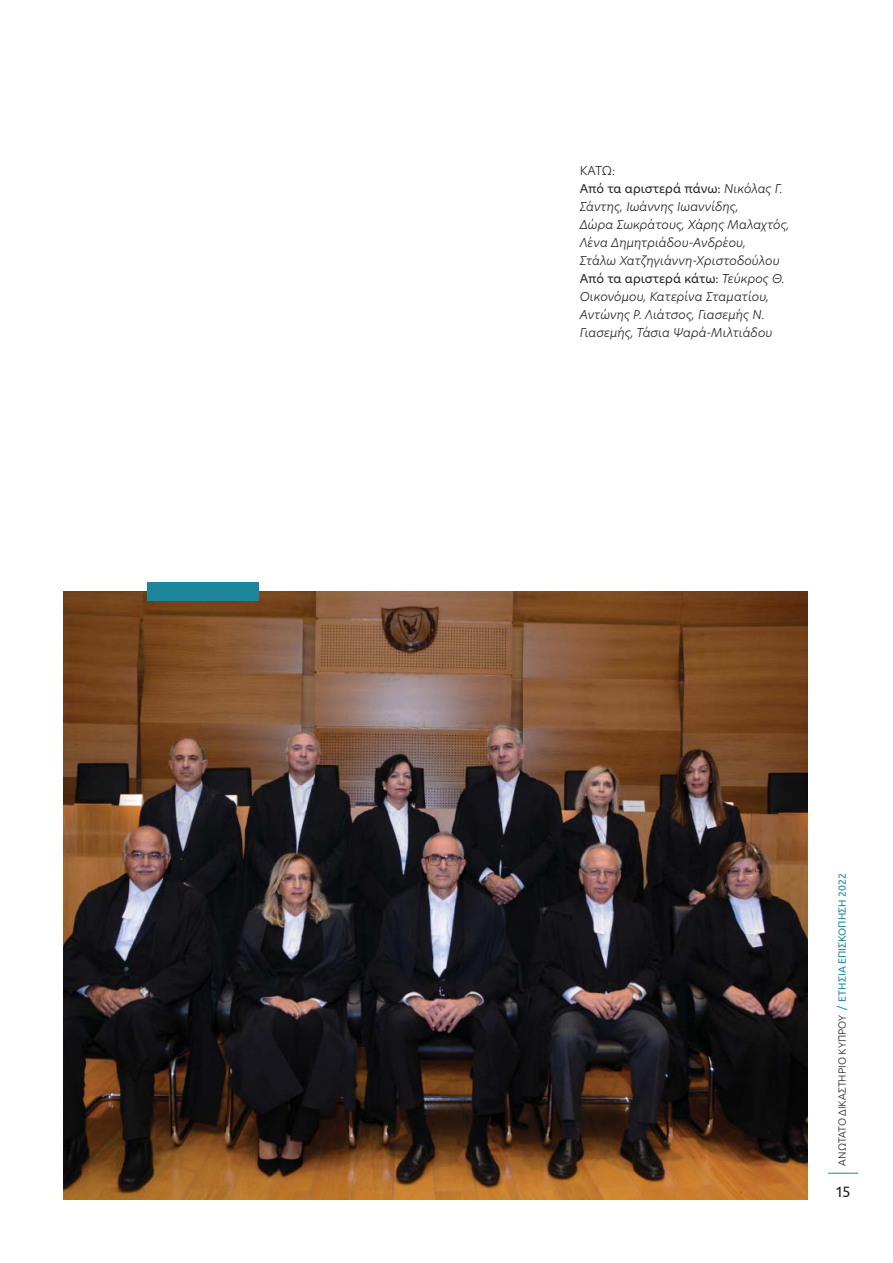
<style>
.page{position:relative;width:893px;height:1263px;background:#fff}
.page>*{position:absolute;margin:0;border:0;box-sizing:border-box;transform-origin:0 0}
.t1{font:15px "Ubuntu";color:#231f20}
.t2{font:italic 300 12px/18px "New Hero";color:#231f20}
.t3{font:300 10.5px "Ubuntu";color:#231f20}
.t4{font:10.5px "Ubuntu";color:#1e869a}
.s1{font-style:normal}
.s2{font-weight:400;font-style:normal}
</style>
<div class="page">
<hr style="left:828px;top:1173px;width:30px;height:1px;background:#1e869a">
<img style="left:64px;top:591px;width:744px;height:609px">
<div style="left:147px;top:583px;width:112px;height:18px;background:#1e869a"></div>
<p class="t2" style="left:580px;top:162px;width:211px"><span class="s1">ΚΑΤΩ:<br></span><span class="s2">Από τα αριστερά πάνω:</span> Νικόλας Γ.<br>Σάντης, Ιωάννης Ιωαννίδης,<br>Δώρα Σωκράτους, Χάρης Μαλαχτός,<br>Λένα Δημητριάδου-Ανδρέου,<br>Στάλω Χατζηγιάννη-Χριστοδούλου<br><span class="s2">Από τα αριστερά κάτω:</span> Τεύκρος Θ.<br>Οικονόμου, Κατερίνα Σταματίου,<br>Αντώνης Ρ. Λιάτσος, Γιασεμής Ν.<br>Γιασεμής, Τάσια Ψαρά-Μιλτιάδου</p>
<p class="t4" style="left:836px;top:1001px;width:130px;rotate:-90deg">ΕΤΗΣΙΑ ΕΠΙΣΚΟΠΗΣΗ 2022</p>
<p class="t3" style="left:836px;top:1166px;width:152px;rotate:-90deg">ΑΝΩΤΑΤΟ ΔΙΚΑΣΤΗΡΙΟ ΚΥΠΡΟΥ</p>
<p class="t1" style="left:835px;top:1183px;width:17px">15</p>
</div>
